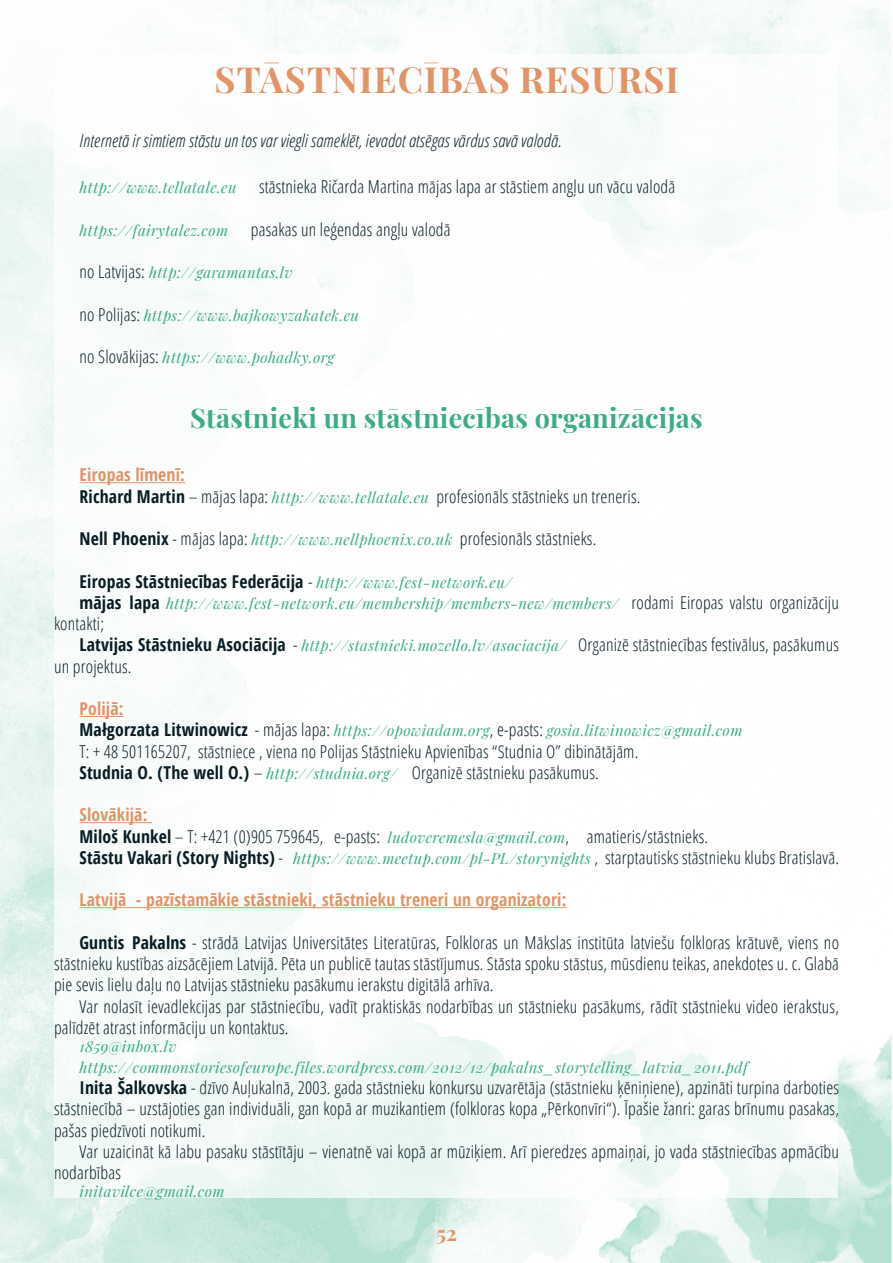
<style>
.page{position:relative;width:893px;height:1263px;background:#fff}
.page>*{position:absolute;margin:0;border:0;box-sizing:border-box;transform-origin:0 0}
.t1{font:700 36px "Playfair Display";letter-spacing:.03em;color:#e29467}
.t2{font:700 27px "Playfair Display";letter-spacing:.01em;color:#3aad84}
.t3{font:700 21px "Playfair Display";color:#e29467}
.t4{font:300 17.7px/21.3px "Open Sans Condensed";letter-spacing:.01em;color:#081e24}
.t5{font:italic 300 17.7px "Open Sans Condensed";letter-spacing:.01em;color:#081e24}
.t6{font:700 17.7px "Open Sans Condensed";letter-spacing:.01em;color:#e29467}
.t7{font:700 17.7px "Open Sans Condensed";letter-spacing:.01em;color:#081e24}
.t8{font:italic 15px/21.3px "Playfair Display";letter-spacing:.025em;color:#3aad84}
.s1{font-family:"Open Sans Condensed";font-weight:300;font-style:normal;font-size:17.7px;color:#081e24}
.s2{font-weight:700;color:#e29467}
.s3{font-weight:700}
.s4{font-family:"Playfair Display";font-weight:400;font-style:italic;font-size:15px;color:#3aad84}
.s5{font-weight:300}
.s6{font-family:"Open Sans Condensed";font-weight:700;font-style:normal;font-size:17.7px;color:#081e24}
</style>
<div class="page">
<img style="left:0;top:0;width:892px;height:1263px">
<div style="left:54px;top:54px;width:783px;height:1144px;background:#fff"></div>
<hr style="left:80px;top:482px;width:105px;height:1px;background:#e29467">
<hr style="left:80px;top:716px;width:44px;height:1px;background:#e29467">
<hr style="left:80px;top:822px;width:72px;height:1px;background:#e29467">
<hr style="left:80px;top:907px;width:486px;height:1px;background:#e29467">
<h1 class="t1" style="left:215px;top:51px;width:466px">STĀSTNIECĪBAS RESURSI</h1>
<p class="t5" style="left:80px;top:128px;width:483px">Internetā ir simtiem stāstu un tos var viegli sameklēt, ievadot atsēgas vārdus savā valodā.</p>
<p class="t8" style="left:80px;top:176px;width:159px">http://www.tellatale.eu</p>
<p class="t4" style="left:259px;top:175px;width:418px">stāstnieka Ričarda Martina mājas lapa ar stāstiem angļu un vācu valodā</p>
<p class="t8" style="left:80px;top:218px;width:150px">https://fairytalez.com</p>
<p class="t4" style="left:251px;top:218px;width:201px">pasakas un leģendas angļu valodā</p>
<p class="t8" style="left:80px;top:261px;width:214px"><span class="s1">no Latvijas:</span> http://garamantas.lv</p>
<p class="t8" style="left:80px;top:303px;width:281px"><span class="s1">no Polijas:</span> https://www.bajkowyzakatek.eu</p>
<p class="t8" style="left:80px;top:345px;width:256px"><span class="s1">no Slovākijas:</span> https://www.pohadky.org</p>
<h2 class="t2" style="left:190px;top:396px;width:514px">Stāstnieki un stāstniecības organizācijas</h2>
<p class="t4" style="left:80px;top:464px;width:562px"><span class="s2">Eiropas līmenī:<br></span><span class="s3">Richard Martin</span> – mājas lapa: <span class="s4">http://www.tellatale.eu</span> profesionāls stāstnieks un treneris.</p>
<p class="t4" style="left:80px;top:527px;width:518px"><span class="s3">Nell Phoenix</span> - mājas lapa: <span class="s4">http://www.nellphoenix.co.uk</span> profesionāls stāstnieks.</p>
<p class="t7" style="left:80px;top:569px;width:434px">Eiropas Stāstniecības Federācija <span class="s5">-</span> <span class="s4">http://www.fest-network.eu/</span></p>
<p class="t8" style="left:80px;top:591px;width:761px"><span class="s6">mājas lapa</span> http://www.fest-network.eu/membership/members-new/members/ <span class="s1">rodami Eiropas valstu organizāciju</span></p>
<p class="t4" style="left:54px;top:612px;width:52px">kontakti;</p>
<p class="t4" style="left:80px;top:634px;width:761px"><span class="s3">Latvijas Stāstnieku Asociācija</span> - <span class="s4">http://stastnieki.mozello.lv/asociacija/</span> Organizē stāstniecības festivālus, pasākumus</p>
<p class="t4" style="left:54px;top:655px;width:79px">un projektus.</p>
<p class="t6" style="left:80px;top:696px;width:46px">Polijā:</p>
<p class="t8" style="left:80px;top:719px;width:664px"><span class="s6">Małgorzata Litwinowicz</span> <span class="s1">- mājas lapa:</span> https://opowiadam.org<span class="s1">, e-pasts:</span> gosia.litwinowicz@gmail.com</p>
<p class="t4" style="left:80px;top:740px;width:560px">T: + 48 501165207, stāstniece , viena no Polijas Stāstnieku Apvienības “Studnia O” dibinātājām.<br><span class="s3">Studnia O. (The well O.)</span> – <span class="s4">http://studnia.org/</span> Organizē stāstnieku pasākumus.</p>
<p class="t4" style="left:80px;top:804px;width:761px"><span class="s2">Slovākijā:<br></span><span class="s3">Miloš Kunkel</span> – T: +421 (0)905 759645, e-pasts: <span class="s4">ludoveremesla@gmail.com</span>, amatieris/stāstnieks.<br><span class="s3">Stāstu Vakari (Story Nights)</span> - <span class="s4">https://www.meetup.com/pl-PL/storynights</span> , starptautisks stāstnieku klubs Bratislavā.</p>
<p class="t6" style="left:80px;top:887px;width:488px">Latvijā - pazīstamākie stāstnieki, stāstnieku treneri un organizatori:</p>
<p class="t4" style="left:54px;top:931px;width:786px;text-align:justify;text-indent:26px"><span class="s3">Guntis Pakalns</span> - strādā Latvijas Universitātes Literatūras, Folkloras un Mākslas institūta latviešu folkloras krātuvē, viens no stāstnieku kustības aizsācējiem Latvijā. Pēta un publicē tautas stāstījumus. Stāsta spoku stāstus, mūsdienu teikas, anekdotes u. c. Glabā pie sevis lielu daļu no Latvijas stāstnieku pasākumu ierakstu digitālā arhīva.</p>
<p class="t4" style="left:54px;top:995px;width:786px;text-indent:26px">Var nolasīt ievadlekcijas par stāstniecību, vadīt praktiskās nodarbības un stāstnieku pasākums, rādīt stāstnieku video ierakstus, palīdzēt atrast informāciju un kontaktus.</p>
<p class="t8" style="left:80px;top:1034px;width:670px">1859@inbox.lv https://commonstoriesofeurope.files.wordpress.com/2012/12/pakalns_storytelling_latvia_2011.pdf</p>
<p class="t4" style="left:54px;top:1076px;width:786px;text-align:justify;text-indent:26px"><span class="s3">Inita Šalkovska</span> - dzīvo Auļukalnā, 2003. gada stāstnieku konkursu uzvarētāja (stāstnieku ķēniņiene), apzināti turpina darboties stāstniecībā – uzstājoties gan individuāli, gan kopā ar muzikantiem (folkloras kopa „Pērkonvīri“). Īpašie žanri: garas brīnumu pasakas, pašas piedzīvoti notikumi.</p>
<p class="t4" style="left:54px;top:1140px;width:786px;text-indent:26px">Var uzaicināt kā labu pasaku stāstītāju – vienatnē vai kopā ar mūziķiem. Arī pieredzes apmaiņai, jo vada stāstniecības apmācību nodarbības</p>
<p class="t8" style="left:80px;top:1180px;width:147px">initavilce@gmail.com</p>
<p class="t3" style="left:436px;top:1217px;width:22px">52</p>
</div>
